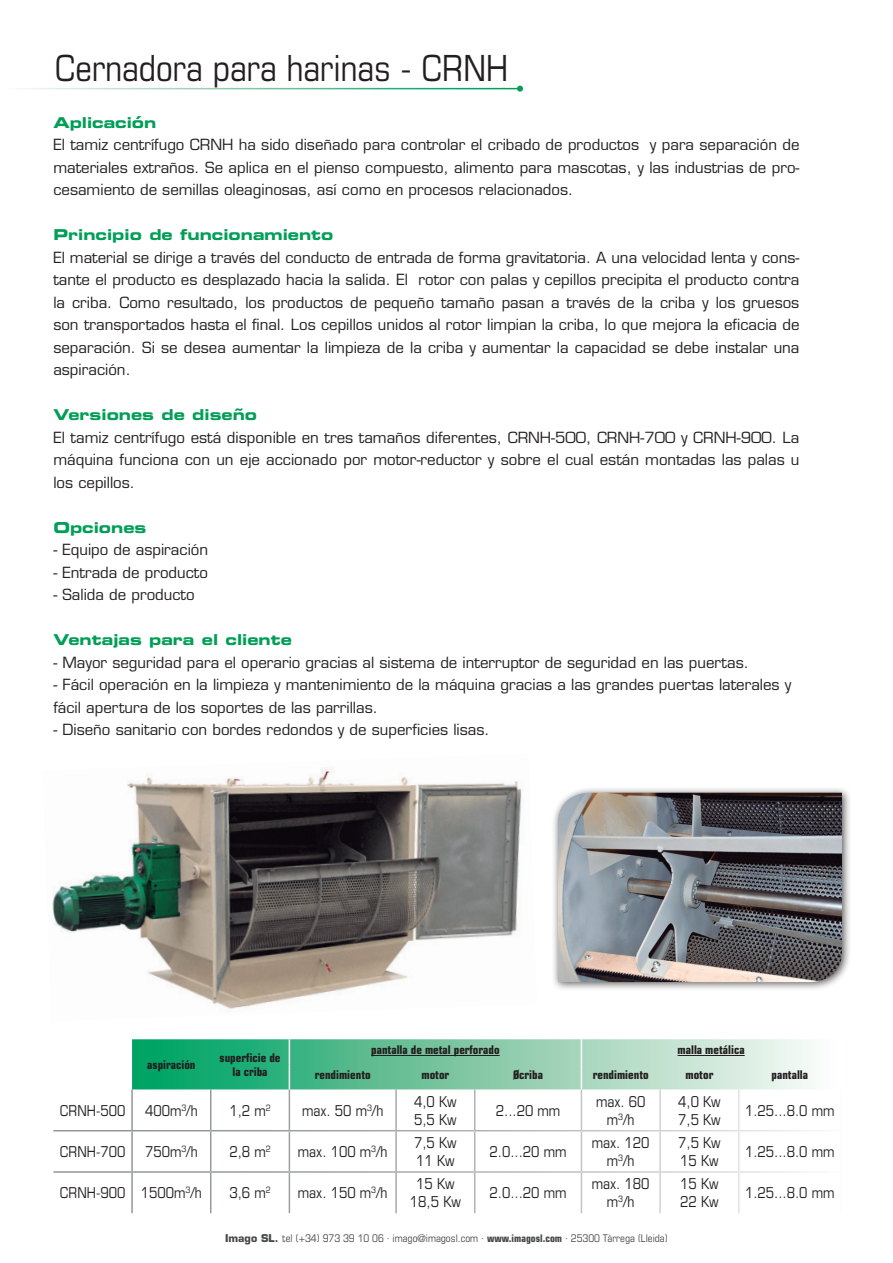
<style>
.page{position:relative;width:893px;height:1263px;background:#fff}
.page>*{position:absolute;margin:0;border:0;box-sizing:border-box;transform-origin:0 0}
.t1{font:condensed 36px "Eurostile LT Std";color:#231f20}
.t2{font:15px/22.5px "Eurostile LT Std";color:#231f20;text-align:justify}
.t3{font:condensed 15px/18px "Eurostile LT Std";color:#231f20;text-align:center}
.t4{font:15px "Eurostile LT Std Bold Ex 2";color:#009e57}
.t5{font:700 condensed 12px/14.4px "Eurostile LT Std";color:#231f20;text-align:center}
.t6{font:condensed 10.5px "Eurostile LT Std";color:#464748}
.s1{font-weight:700;font-stretch:normal}
.s2{font-weight:700}
</style>
<div class="page">
<svg style="left:517px;top:86px;width:6px;height:6px"></svg>
<img style="left:52px;top:767px;width:470px;height:242px">
<div style="left:551px;top:786px;width:300px;height:206px;background:#231f20;opacity:.75"></div>
<img style="left:558px;top:793px;width:284px;height:189px">
<svg style="left:132px;top:1039px;width:679px;height:50px;background:#7ccaa7"></svg>
<hr style="left:371px;top:1055px;width:129px;height:1px;background:#231f20">
<hr style="left:678px;top:1055px;width:67px;height:1px;background:#231f20">
<p class="t1" style="left:55px;top:47px;width:455px">Cernadora para harinas - CRNH</p>
<p class="t4" style="left:53px;top:112px;width:104px">Aplicación</p>
<p class="t2" style="left:53px;top:134px;width:748px">El tamiz centrífugo CRNH ha sido diseñado para controlar el cribado de productos y para separación de materiales extraños. Se aplica en el pienso compuesto, alimento para mascotas, y las industrias de pro&shy;cesamiento de semillas oleaginosas, así como en procesos relacionados.</p>
<p class="t4" style="left:53px;top:224px;width:282px">Principio de funcionamiento</p>
<p class="t2" style="left:53px;top:246px;width:748px">El material se dirige a través del conducto de entrada de forma gravitatoria. A una velocidad lenta y cons&shy;tante el producto es desplazado hacia la salida. El rotor con palas y cepillos precipita el producto contra la criba. Como resultado, los productos de pequeño tamaño pasan a través de la criba y los gruesos son transportados hasta el final. Los cepillos unidos al rotor limpian la criba, lo que mejora la eficacia de separación. Si se desea aumentar la limpieza de la criba y aumentar la capacidad se debe instalar una aspiración.</p>
<p class="t4" style="left:53px;top:404px;width:205px">Versiones de diseño</p>
<p class="t2" style="left:53px;top:426px;width:748px">El tamiz centrífugo está disponible en tres tamaños diferentes, CRNH-500, CRNH-700 y CRNH-900. La máquina funciona con un eje accionado por motor-reductor y sobre el cual están montadas las palas u los cepillos.</p>
<p class="t4" style="left:53px;top:517px;width:95px">Opciones</p>
<p class="t2" style="left:53px;top:539px;width:156px">- Equipo de aspiración</p>
<p class="t2" style="left:53px;top:561px;width:156px">- Entrada de producto</p>
<p class="t2" style="left:53px;top:584px;width:143px">- Salida de producto</p>
<p class="t4" style="left:53px;top:629px;width:240px">Ventajas para el cliente</p>
<p class="t2" style="left:53px;top:651px;width:697px">- Mayor seguridad para el operario gracias al sistema de interruptor de seguridad en las puertas.</p>
<p class="t2" style="left:53px;top:674px;width:739px">- Fácil operación en la limpieza y mantenimiento de la máquina gracias a las grandes puertas laterales y</p>
<p class="t2" style="left:53px;top:696px;width:326px">fácil apertura de los soportes de las parrillas.</p>
<p class="t2" style="left:53px;top:719px;width:438px">- Diseño sanitario con bordes redondos y de superficies lisas.</p>
<p class="t5" style="left:147px;top:1057px;width:50px">aspiración</p>
<p class="t5" style="left:220px;top:1050px;width:62px">superficie de la criba</p>
<p class="t5" style="left:371px;top:1043px;width:130px">pantalla de metal perforado</p>
<p class="t5" style="left:678px;top:1043px;width:69px">malla metálica</p>
<p class="t5" style="left:315px;top:1068px;width:57px">rendimiento</p>
<p class="t5" style="left:421px;top:1068px;width:29px">motor</p>
<p class="t5" style="left:513px;top:1068px;width:32px">Øcriba</p>
<p class="t5" style="left:593px;top:1068px;width:57px">rendimiento</p>
<p class="t5" style="left:685px;top:1068px;width:29px">motor</p>
<p class="t5" style="left:771px;top:1068px;width:38px">pantalla</p>
<p class="t3" style="left:60px;top:1101px;width:67px">CRNH-500</p>
<p class="t3" style="left:145px;top:1101px;width:54px">400m<sup>3</sup>/h</p>
<p class="t3" style="left:229px;top:1101px;width:43px">1,2 m<sup>2</sup></p>
<p class="t3" style="left:302px;top:1101px;width:83px">max. 50 m<sup>3</sup>/h</p>
<p class="t3" style="left:60px;top:1142px;width:67px">CRNH-700</p>
<p class="t3" style="left:145px;top:1142px;width:54px">750m<sup>3</sup>/h</p>
<p class="t3" style="left:229px;top:1142px;width:43px">2,8 m<sup>2</sup></p>
<p class="t3" style="left:298px;top:1142px;width:91px">max. 100 m<sup>3</sup>/h</p>
<p class="t3" style="left:60px;top:1183px;width:67px">CRNH-900</p>
<p class="t3" style="left:141px;top:1183px;width:62px">1500m<sup>3</sup>/h</p>
<p class="t3" style="left:229px;top:1183px;width:43px">3,6 m<sup>2</sup></p>
<p class="t3" style="left:298px;top:1183px;width:91px">max. 150 m<sup>3</sup>/h</p>
<p class="t3" style="left:414px;top:1092px;width:44px">4,0 Kw</p>
<p class="t3" style="left:414px;top:1110px;width:44px">5,5 Kw</p>
<p class="t3" style="left:414px;top:1133px;width:44px">7,5 Kw</p>
<p class="t3" style="left:416px;top:1151px;width:40px">11 Kw</p>
<p class="t3" style="left:416px;top:1174px;width:40px">15 Kw</p>
<p class="t3" style="left:410px;top:1192px;width:52px">18,5 Kw</p>
<p class="t3" style="left:496px;top:1101px;width:66px">2...20 mm</p>
<p class="t3" style="left:596px;top:1092px;width:51px">max. 60 m<sup>3</sup>/h</p>
<p class="t3" style="left:678px;top:1092px;width:44px">4,0 Kw</p>
<p class="t3" style="left:678px;top:1110px;width:44px">7,5 Kw</p>
<p class="t3" style="left:490px;top:1142px;width:78px">2.0...20 mm</p>
<p class="t3" style="left:592px;top:1133px;width:59px">max. 120 m<sup>3</sup>/h</p>
<p class="t3" style="left:678px;top:1133px;width:44px">7,5 Kw</p>
<p class="t3" style="left:680px;top:1151px;width:40px">15 Kw</p>
<p class="t3" style="left:490px;top:1183px;width:78px">2.0...20 mm</p>
<p class="t3" style="left:592px;top:1174px;width:59px">max. 180 m<sup>3</sup>/h</p>
<p class="t3" style="left:680px;top:1174px;width:40px">15 Kw</p>
<p class="t3" style="left:680px;top:1192px;width:40px">22 Kw</p>
<p class="t6" style="left:225px;top:1232px;width:444px"><span class="s1">Imago SL.</span> tel (+34) 973 39 10 06 · imago@imagosl.com · <span class="s2">www.imagosl.com</span> · 25300 Tàrrega (Lleida)</p>
<p class="t3" style="left:745px;top:1101px;width:91px">1.25...8.0 mm</p>
<p class="t3" style="left:745px;top:1142px;width:91px">1.25...8.0 mm</p>
<p class="t3" style="left:745px;top:1183px;width:91px">1.25...8.0 mm</p>
</div>
